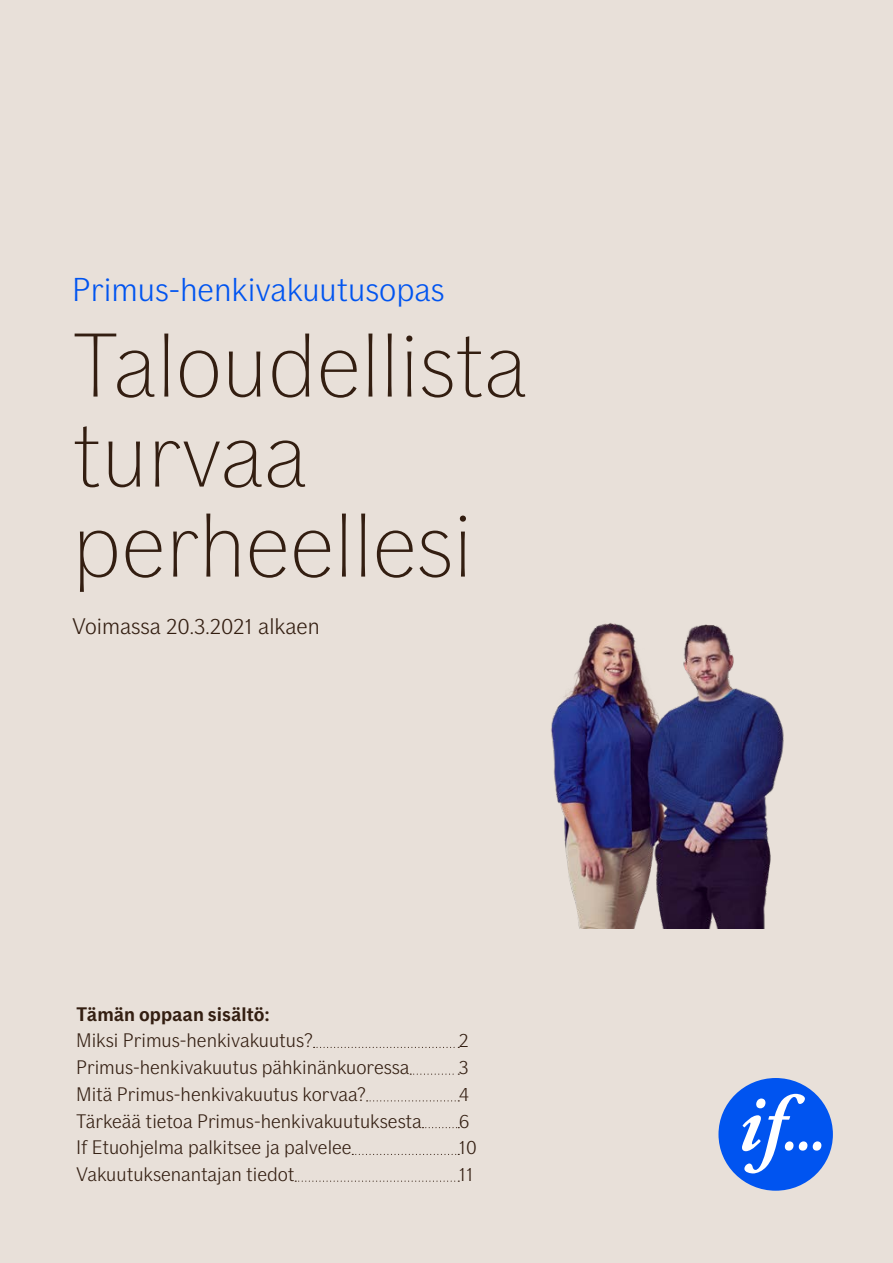
<style>
.page{position:relative;width:893px;height:1263px;background:#e8e0d9}
.page>*{position:absolute;margin:0;border:0;box-sizing:border-box;transform-origin:0 0}
.t1{font:100 90px/90px "If Sans";color:#331e11}
.t2{font:300 33px "If Sans";color:#0054f0}
.t3{font:300 22.5px "If Sans";color:#331e11}
.t4{font:300 19.5px "If Sans";color:#331e11}
.t5{font:700 19.5px "If Sans";color:#331e11}
</style>
<div class="page">
<svg style="left:314px;top:1047px;width:145px;height:1px"></svg>
<svg style="left:410px;top:1073px;width:49px;height:2px"></svg>
<svg style="left:367px;top:1100px;width:92px;height:1px"></svg>
<svg style="left:422px;top:1127px;width:37px;height:1px"></svg>
<svg style="left:352px;top:1154px;width:107px;height:1px"></svg>
<svg style="left:295px;top:1180px;width:164px;height:2px"></svg>
<div style="left:718px;top:1078px;width:115px;height:113px;background:#0054f0;border-radius:50%"></div>
<div style="left:799px;top:1141px;width:9px;height:9px;background:#fff;border-radius:50%"></div>
<div style="left:813px;top:1141px;width:8px;height:9px;background:#fff;border-radius:50%"></div>
<svg style="left:742px;top:1094px;width:63px;height:79px"></svg>
<img style="left:551px;top:623px;width:233px;height:306px">
<h2 class="t2" style="left:72px;top:271px;width:374px">Primus-henkivakuutusopas</h2>
<h1 class="t1" style="left:72px;top:321px;width:457px">Taloudellista turvaa perheellesi</h1>
<p class="t3" style="left:72px;top:613px;width:249px">Voimassa 20.3.2021 alkaen</p>
<p class="t5" style="left:76px;top:1002px;width:195px">Tämän oppaan sisältö:</p>
<p class="t4" style="left:76px;top:1029px;width:238px">Miksi Primus-henkivakuutus?</p>
<p class="t4" style="left:459px;top:1029px;width:11px">2</p>
<p class="t4" style="left:76px;top:1056px;width:335px">Primus-henkivakuutus pähkinänkuoressa</p>
<p class="t4" style="left:459px;top:1056px;width:11px">3</p>
<p class="t4" style="left:76px;top:1083px;width:291px">Mitä Primus-henkivakuutus korvaa?</p>
<p class="t4" style="left:459px;top:1083px;width:12px">4</p>
<p class="t4" style="left:76px;top:1110px;width:347px">Tärkeää tietoa Primus-henkivakuutuksesta</p>
<p class="t4" style="left:459px;top:1110px;width:12px">6</p>
<p class="t4" style="left:76px;top:1136px;width:277px">If Etuohjelma palkitsee ja palvelee</p>
<p class="t4" style="left:459px;top:1136px;width:20px">10</p>
<p class="t4" style="left:76px;top:1163px;width:220px">Vakuutuksenantajan tiedot</p>
<p class="t4" style="left:459px;top:1163px;width:16px">11</p>
</div>
